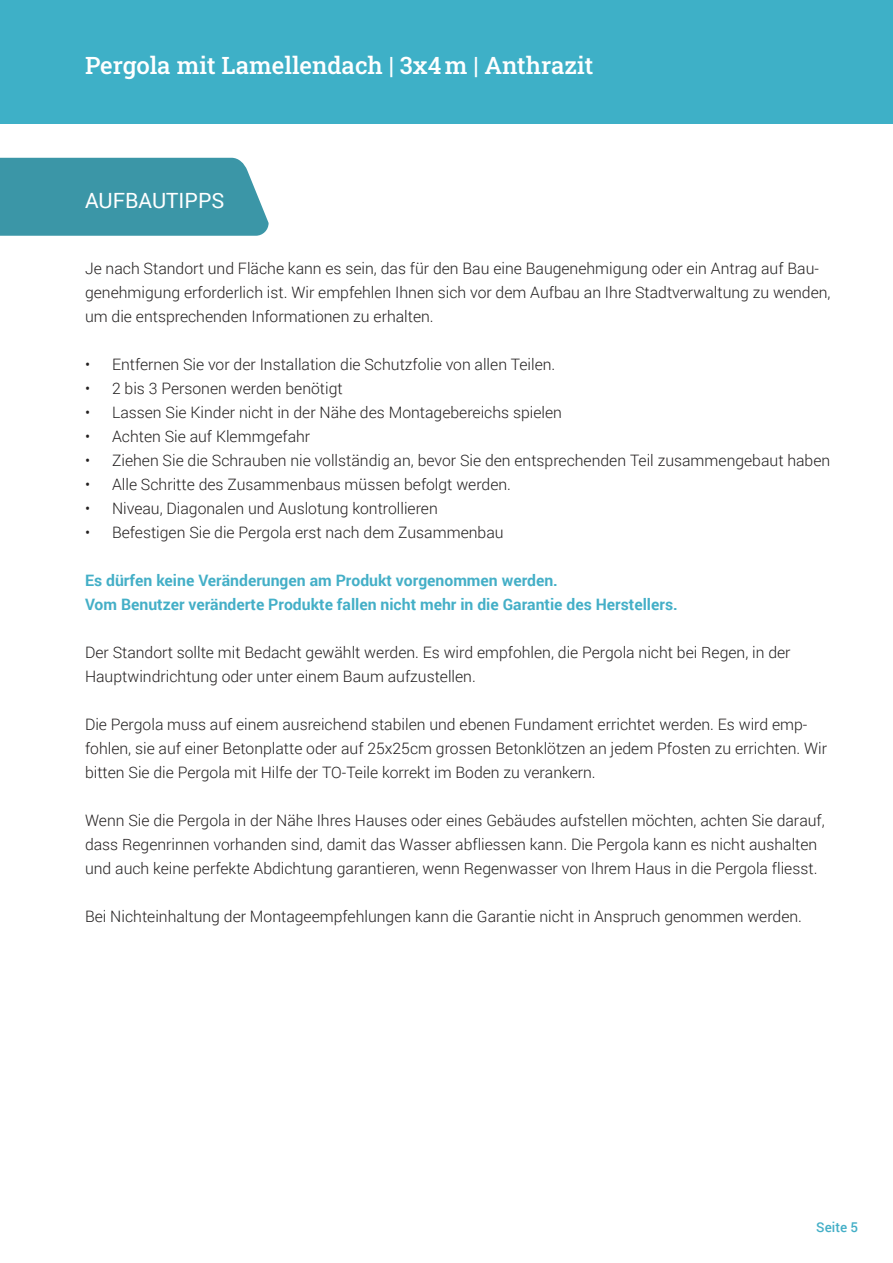
<style>
.page{position:relative;width:893px;height:1263px;background:#fff}
.page>*{position:absolute;margin:0;border:0;box-sizing:border-box;transform-origin:0 0}
.t1{font:24px "Roboto Slab";color:#fff}
.t2{font:21px "Roboto";color:#fff}
.t3{font:300 15.75px/24px "Roboto";color:#221f1f}
.t4{font:700 15.75px/24px "Roboto";color:#44afc7}
.t5{font:500 13.5px "Roboto";color:#44afc7}
</style>
<div class="page">
<div style="left:0;top:0;width:893px;height:123px;background:#3eb0c7"></div>
<div style="left:0;top:158px;width:269px;height:78px;background:#3b96a7"></div>
<h1 class="t1" style="left:85px;top:49px;width:510px">Pergola mit Lamellendach | 3x4 m | Anthrazit</h1>
<h2 class="t2" style="left:85px;top:191px;width:141px">AUFBAUTIPPS</h2>
<p class="t3" style="left:85px;top:257px;width:747px">Je nach Standort und Fläche kann es sein, das für den Bau eine Baugenehmigung oder ein Antrag auf Bau&shy;genehmigung erforderlich ist. Wir empfehlen Ihnen sich vor dem Aufbau an Ihre Stadtverwaltung zu wenden, um die entsprechenden Informationen zu erhalten.</p>
<p class="t3" style="left:85px;top:353px;width:472px">• Entfernen Sie vor der Installation die Schutzfolie von allen Teilen.</p>
<p class="t3" style="left:85px;top:377px;width:259px">• 2 bis 3 Personen werden benötigt</p>
<p class="t3" style="left:85px;top:401px;width:478px">• Lassen Sie Kinder nicht in der Nähe des Montagebereichs spielen</p>
<p class="t3" style="left:85px;top:425px;width:227px">• Achten Sie auf Klemmgefahr</p>
<p class="t3" style="left:85px;top:449px;width:747px">• Ziehen Sie die Schrauben nie vollständig an, bevor Sie den entsprechenden Teil zusammengebaut haben</p>
<p class="t3" style="left:85px;top:473px;width:427px">• Alle Schritte des Zusammenbaus müssen befolgt werden.</p>
<p class="t3" style="left:85px;top:497px;width:354px">• Niveau, Diagonalen und Auslotung kontrollieren</p>
<p class="t3" style="left:85px;top:521px;width:420px">• Befestigen Sie die Pergola erst nach dem Zusammenbau</p>
<p class="t4" style="left:85px;top:568px;width:594px">Es dürfen keine Veränderungen am Produkt vorgenommen werden.<br>Vom Benutzer veränderte Produkte fallen nicht mehr in die Garantie des Herstellers.</p>
<p class="t3" style="left:85px;top:641px;width:707px">Der Standort sollte mit Bedacht gewählt werden. Es wird empfohlen, die Pergola nicht bei Regen, in der<br>Hauptwindrichtung oder unter einem Baum aufzustellen.</p>
<p class="t3" style="left:85px;top:713px;width:744px">Die Pergola muss auf einem ausreichend stabilen und ebenen Fundament errichtet werden. Es wird emp&shy;fohlen, sie auf einer Betonplatte oder auf 25x25cm grossen Betonklötzen an jedem Pfosten zu errichten. Wir bitten Sie die Pergola mit Hilfe der TO-Teile korrekt im Boden zu verankern.</p>
<p class="t3" style="left:85px;top:809px;width:741px">Wenn Sie die Pergola in der Nähe Ihres Hauses oder eines Gebäudes aufstellen möchten, achten Sie darauf, dass Regenrinnen vorhanden sind, damit das Wasser abfliessen kann. Die Pergola kann es nicht aushalten und auch keine perfekte Abdichtung garantieren, wenn Regenwasser von Ihrem Haus in die Pergola fliesst.</p>
<p class="t3" style="left:85px;top:905px;width:718px">Bei Nichteinhaltung der Montageempfehlungen kann die Garantie nicht in Anspruch genommen werden.</p>
<p class="t5" style="left:816px;top:1220px;width:43px">Seite 5</p>
</div>
